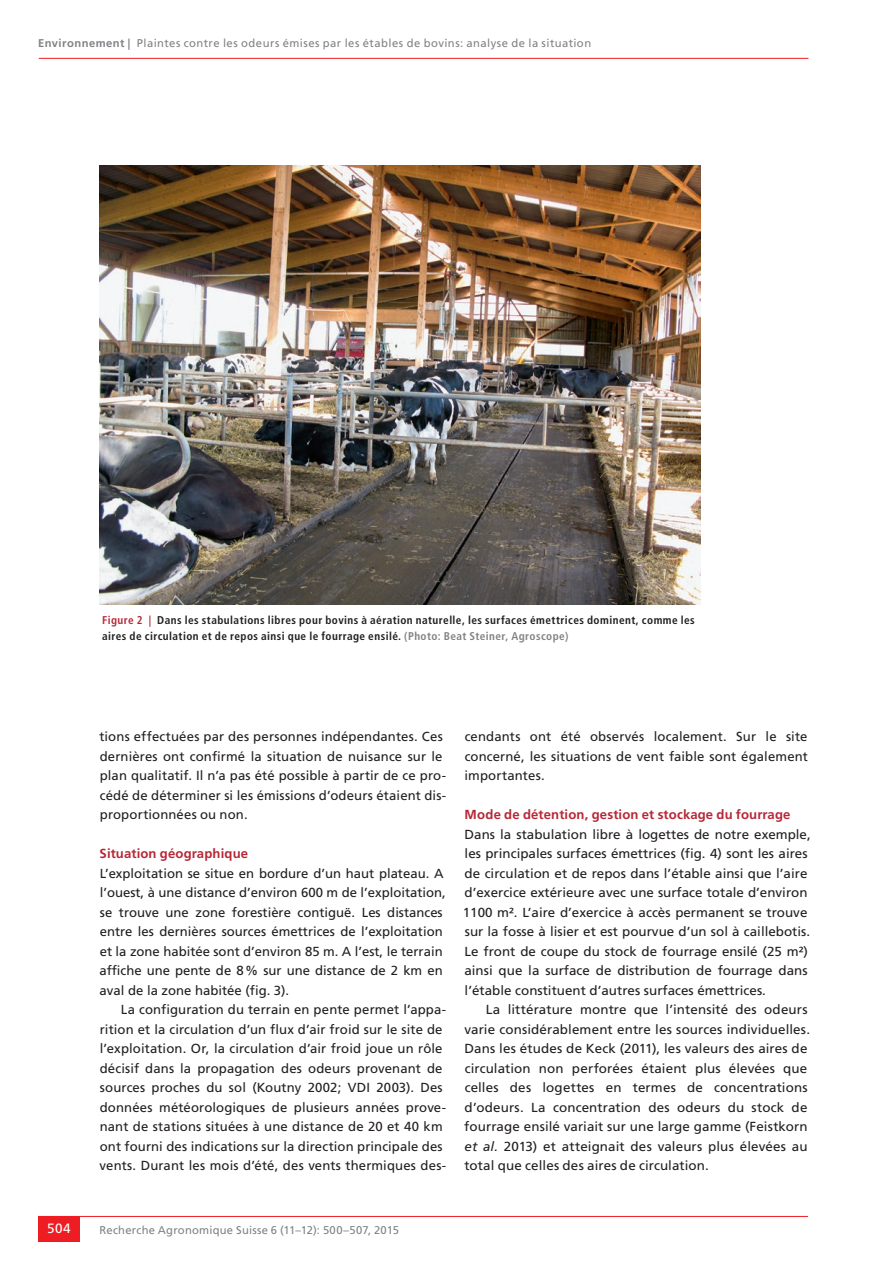
<style>
.page{position:relative;width:893px;height:1263px;background:#fff}
.page>*{position:absolute;margin:0;border:0;box-sizing:border-box;transform-origin:0 0}
.t1{font:13.5px "Frutiger LT Std";color:#fff}
.t2{font:13.2px/19.5px "Frutiger LT Std";letter-spacing:.005em;color:#231f20}
.t3{font:700 13.2px "Frutiger LT Std";letter-spacing:.01em;color:#b72837}
.t4{font:700 condensed 11.25px/16.5px "Frutiger LT Std";letter-spacing:.04em;color:#231f20}
.t5{font:11.25px "Frutiger LT Std";letter-spacing:.035em;color:#808285}
.s1{font-weight:700}
.s2{color:#b72837}
.s3{color:#808285}
.s4{font-style:italic}
</style>
<div class="page">
<hr style="left:39px;top:58px;width:769px;height:1px;background:#ee1d23">
<hr style="left:38px;top:1216px;width:770px;height:1px;background:#ee1d23">
<div style="left:38px;top:1216px;width:42px;height:26px;background:#ee1d23"></div>
<img style="left:99px;top:165px;width:602px;height:440px">
<p class="t5" style="left:38px;top:36px;width:554px"><span class="s1">Environnement |</span> Plaintes contre les odeurs émises par les étables de bovins: analyse de la situation</p>
<p class="t4" style="left:102px;top:612px;width:594px"><span class="s2">Figure 2 |</span> Dans les stabulations libres pour bovins à aération naturelle, les surfaces émettrices dominent, comme les aires de circulation et de repos ainsi que le fourrage ensilé. <span class="s3">(Photo: Beat Steiner, Agroscope)</span></p>
<p class="t1" style="left:47px;top:1221px;width:25px">504</p>
<p class="t2" style="left:99px;top:727px;width:348px">tions effectuées par des personnes indépendantes. Ces dernières ont confirmé la situation de nuisance sur le plan qualitatif. Il n’a pas été possible à partir de ce pro&shy;cédé de déterminer si les émissions d’odeurs étaient dis&shy;proportionnées ou non.</p>
<p class="t3" style="left:100px;top:846px;width:150px">Situation géographique</p>
<p class="t2" style="left:100px;top:863px;width:348px">L’exploitation se situe en bordure d’un haut plateau. A l’ouest, à une distance d’environ 600 m de l’exploitation, se trouve une zone forestière contiguë. Les distances entre les dernières sources émettrices de l’exploitation et la zone habitée sont d’environ 85 m. A l’est, le terrain affiche une pente de 8% sur une distance de 2 km en aval de la zone habitée (fig. 3).</p>
<p class="t2" style="left:100px;top:1000px;width:348px;text-indent:21px">La configuration du terrain en pente permet l’appa&shy;rition et la circulation d’un flux d’air froid sur le site de l’exploitation. Or, la circulation d’air froid joue un rôle décisif dans la propagation des odeurs provenant de sources proches du sol (Koutny 2002; VDI 2003). Des données météorologiques de plusieurs années prove&shy;nant de stations situées à une distance de 20 et 40 km ont fourni des indications sur la direction principale des vents. Durant les mois d’été, des vents thermiques des-</p>
<p class="t2" style="left:465px;top:727px;width:345px;text-align:justify">cendants ont été observés localement. Sur le site concerné, les situations de vent faible sont également importantes.</p>
<p class="t3" style="left:465px;top:807px;width:327px">Mode de détention, gestion et stockage du fourrage</p>
<p class="t2" style="left:463px;top:824px;width:349px">Dans la stabulation libre à logettes de notre exemple, les principales surfaces émettrices (fig. 4) sont les aires de circulation et de repos dans l’étable ainsi que l’aire d’exercice extérieure avec une surface totale d’environ 1100 m². L’aire d’exercice à accès permanent se trouve sur la fosse à lisier et est pourvue d’un sol à caillebotis.<br>Le front de coupe du stock de fourrage ensilé (25 m²) ainsi que la surface de distribution de fourrage dans l’étable constituent d’autres surfaces émettrices.</p>
<p class="t2" style="left:464px;top:1000px;width:347px;text-indent:21px">La littérature montre que l’intensité des odeurs varie considérablement entre les sources individuelles.<br>Dans les études de Keck (2011), les valeurs des aires de circulation non perforées étaient plus élevées que celles des logettes en termes de concentrations d’odeurs. La concentration des odeurs du stock de fourrage ensilé variait sur une large gamme (Feistkorn <span class="s4">et al.</span> 2013) et atteignait des valeurs plus élevées au total que celles des aires de circulation.</p>
<p class="t5" style="left:99px;top:1223px;width:301px">Recherche Agronomique Suisse 6 (11–12): 500–507, 2015</p>
</div>
